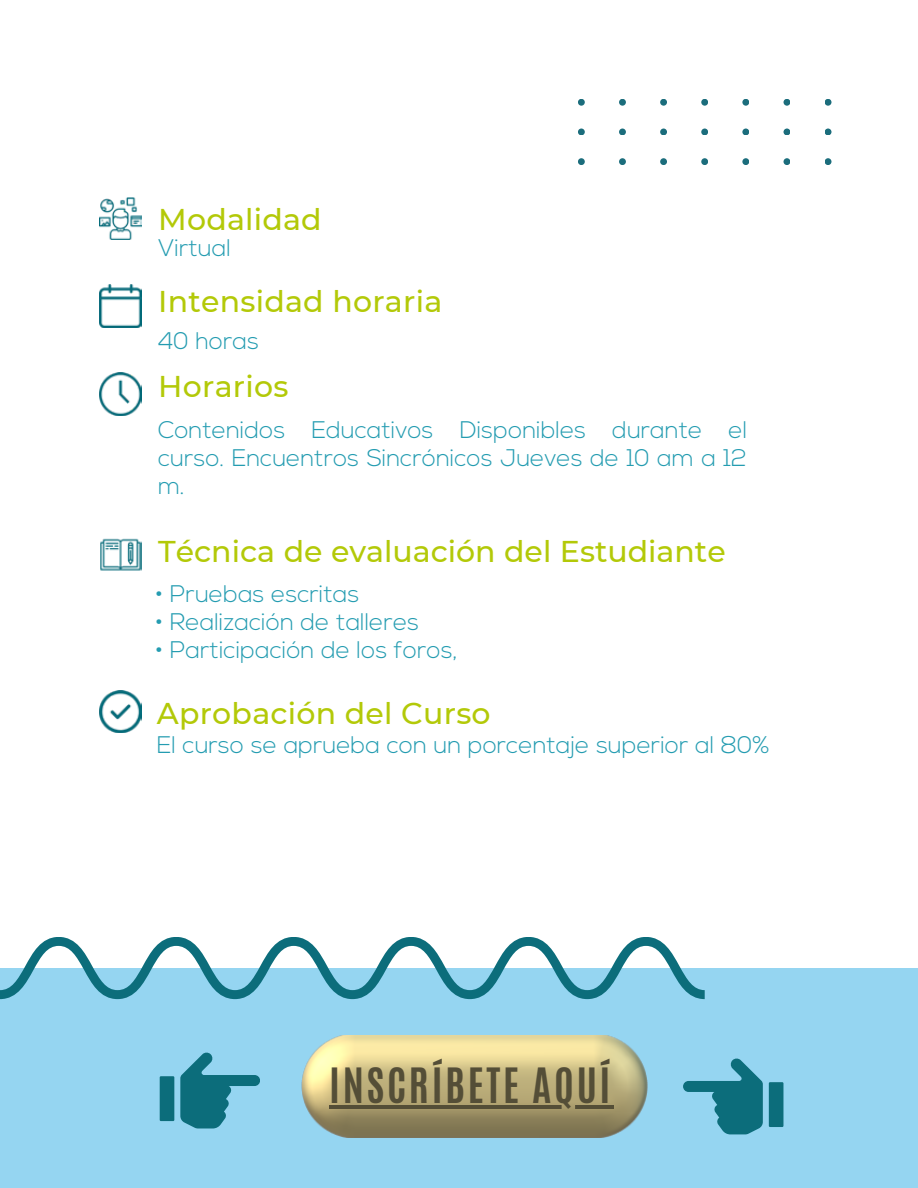
<style>
.page{position:relative;width:918px;height:1188px;background:#fff}
.page>*{position:absolute;margin:0;border:0;box-sizing:border-box;transform-origin:0 0}
.t1{font:700 40.65px "Antonio";letter-spacing:.065em;color:#544e37}
.t2{font:500 30px "Montserrat";letter-spacing:.01em;color:#b3c908}
.t3{font:300 24px/28px "Nexa";color:#249cb1;text-align:justify}
</style>
<div class="page">
<div style="left:578px;top:99px;width:7px;height:7px;background:#1b6d7c;border-radius:50%"></div>
<div style="left:578px;top:129px;width:7px;height:6px;background:#1b6d7c;border-radius:50%"></div>
<div style="left:578px;top:158px;width:7px;height:7px;background:#1b6d7c;border-radius:50%"></div>
<div style="left:619px;top:99px;width:7px;height:7px;background:#1b6d7c;border-radius:50%"></div>
<div style="left:619px;top:129px;width:7px;height:6px;background:#1b6d7c;border-radius:50%"></div>
<div style="left:619px;top:158px;width:7px;height:7px;background:#1b6d7c;border-radius:50%"></div>
<div style="left:660px;top:99px;width:7px;height:7px;background:#1b6d7c;border-radius:50%"></div>
<div style="left:660px;top:129px;width:7px;height:6px;background:#1b6d7c;border-radius:50%"></div>
<div style="left:660px;top:158px;width:7px;height:7px;background:#1b6d7c;border-radius:50%"></div>
<div style="left:701px;top:99px;width:7px;height:7px;background:#1b6d7c;border-radius:50%"></div>
<div style="left:701px;top:129px;width:7px;height:6px;background:#1b6d7c;border-radius:50%"></div>
<div style="left:701px;top:158px;width:7px;height:7px;background:#1b6d7c;border-radius:50%"></div>
<div style="left:742px;top:99px;width:7px;height:7px;background:#1b6d7c;border-radius:50%"></div>
<div style="left:742px;top:129px;width:7px;height:6px;background:#1b6d7c;border-radius:50%"></div>
<div style="left:742px;top:158px;width:7px;height:7px;background:#1b6d7c;border-radius:50%"></div>
<div style="left:784px;top:99px;width:6px;height:7px;background:#1b6d7c;border-radius:50%"></div>
<svg style="left:784px;top:129px;width:6px;height:6px"></svg>
<div style="left:784px;top:158px;width:6px;height:7px;background:#1b6d7c;border-radius:50%"></div>
<div style="left:0;top:968px;width:918px;height:220px;background:#95d5f1"></div>
<div style="left:825px;top:99px;width:7px;height:7px;background:#1b6d7c;border-radius:50%"></div>
<div style="left:825px;top:129px;width:7px;height:6px;background:#1b6d7c;border-radius:50%"></div>
<div style="left:825px;top:158px;width:7px;height:7px;background:#1b6d7c;border-radius:50%"></div>
<img style="left:100px;top:538px;width:42px;height:33px">
<img style="left:99px;top:690px;width:43px;height:43px">
<img style="left:99px;top:372px;width:43px;height:43px">
<img style="left:99px;top:285px;width:43px;height:42px">
<img style="left:99px;top:197px;width:43px;height:43px">
<svg style="left:0;top:937px;width:705px;height:62px"></svg>
<img style="left:301px;top:1035px;width:347px;height:102px">
<hr style="left:329px;top:1105px;width:284px;height:3px;background:#544e37">
<svg style="left:160px;top:1052px;width:100px;height:76px"></svg>
<svg style="left:683px;top:1058px;width:100px;height:76px"></svg>
<p class="t2" style="left:158px;top:201px;width:165px">Modalidad</p>
<p class="t3" style="left:158px;top:236px;width:74px">Virtual</p>
<p class="t2" style="left:158px;top:283px;width:286px">Intensidad horaria</p>
<p class="t3" style="left:158px;top:329px;width:102px">40 horas</p>
<p class="t2" style="left:158px;top:368px;width:132px">Horarios</p>
<p class="t3" style="left:158px;top:418px;width:590px">Contenidos Educativos Disponibles durante el curso. Encuentros Sincrónicos Jueves de 10 am a 12 m.</p>
<p class="t2" style="left:158px;top:533px;width:569px">Técnica de evaluación del Estudiante</p>
<p class="t3" style="left:155px;top:582px;width:206px">• Pruebas escritas</p>
<p class="t3" style="left:155px;top:610px;width:265px">• Realización de talleres</p>
<p class="t3" style="left:155px;top:638px;width:304px">• Participación de los foros,</p>
<p class="t2" style="left:157px;top:695px;width:335px">Aprobación del Curso</p>
<p class="t3" style="left:157px;top:733px;width:614px">El curso se aprueba con un porcentaje superior al 80%</p>
<p class="t1" style="left:329px;top:1056px;width:283px">INSCRÍBETE AQUÍ</p>
</div>
